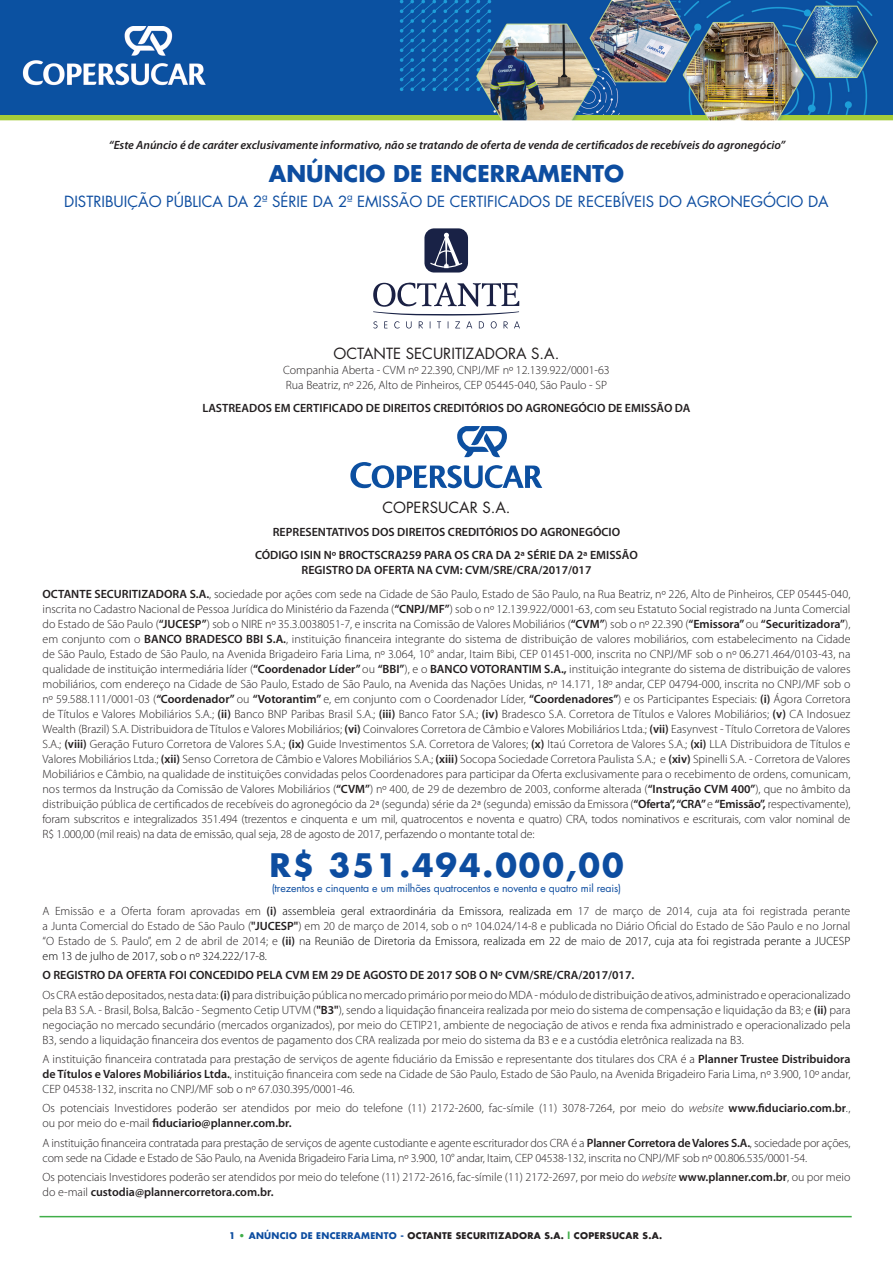
<style>
.page{position:relative;width:893px;height:1263px;background:#fff}
.page>*{position:absolute;margin:0;border:0;box-sizing:border-box;transform-origin:0 0}
.t1{font:700 31.5px "Futura";letter-spacing:.06em;color:#0d4da0}
.t2{font:700 22.5px "Futura";color:#0d4da0}
.t3{font:15px "Futura";color:#0d4da0}
.t4{font:15px "Futura";color:#231f20}
.List_Paragraph{font:300 12px/15px "Myriad Pro";color:#231f20;text-align:justify}
.t5{font:600 12px "Myriad Pro";color:#231f20}
.Body_Text_2{font:italic 600 12px "Myriad Pro";color:#231f20}
.t6{font:10.5px "Futura";letter-spacing:-.01em;color:#0d4da0}
.Título_t{font:700 9px "Futura";letter-spacing:.03em;color:#231f20}
.s1{font-weight:600}
.s2{color:#000}
.s3{font-style:italic}
.s4{color:#0d4da0}
.s5{color:#40ae49}
</style>
<div class="page">
<img style="left:0;top:0;width:892px;height:1218px">
<hr style="left:40px;top:1216px;width:812px;height:1px;background:#40ae49">
<div style="left:424px;top:228px;width:44px;height:44px;background:#192246;border-radius:10px"></div>
<svg style="left:430px;top:233px;width:33px;height:35px"></svg>
<svg style="left:373px;top:282px;width:147px;height:46px"></svg>
<svg style="left:350px;top:426px;width:192px;height:62px"></svg>
<p class="Body_Text_2" style="left:109px;top:139px;width:678px">“Este Anúncio é de caráter exclusivamente informativo, não se tratando de oferta de venda de certificados de recebíveis do agronegócio”</p>
<p class="t2" style="left:269px;top:157px;width:357px">ANÚNCIO DE ENCERRAMENTO</p>
<p class="t3" style="left:64px;top:192px;width:766px">DISTRIBUIÇÃO PÚBLICA DA 2ª SÉRIE DA 2ª EMISSÃO DE CERTIFICADOS DE RECEBÍVEIS DO AGRONEGÓCIO DA</p>
<p class="t4" style="left:334px;top:343px;width:227px">OCTANTE SECURITIZADORA S.A.</p>
<p class="List_Paragraph" style="left:283px;top:362px;width:328px">Companhia Aberta - CVM nº 22.390, CNPJ/MF nº 12.139.922/0001-63</p>
<p class="List_Paragraph" style="left:286px;top:377px;width:323px">Rua Beatriz, nº 226, Alto de Pinheiros, CEP 05445-040, São Paulo - SP</p>
<p class="t5" style="left:202px;top:401px;width:490px">LASTREADOS EM CERTIFICADO DE DIREITOS CREDITÓRIOS DO AGRONEGÓCIO DE EMISSÃO DA</p>
<p class="t4" style="left:382px;top:497px;width:130px">COPERSUCAR S.A.</p>
<p class="t5" style="left:273px;top:526px;width:349px">REPRESENTATIVOS DOS DIREITOS CREDITÓRIOS DO AGRONEGÓCIO</p>
<p class="t5" style="left:255px;top:549px;width:384px">CÓDIGO ISIN Nº BROCTSCRA259 PARA OS CRA DA 2ª SÉRIE DA 2ª EMISSÃO</p>
<p class="t5" style="left:301px;top:564px;width:291px">REGISTRO DA OFERTA NA CVM: CVM/SRE/CRA/2017/017</p>
<p class="List_Paragraph" style="left:43px;top:586px;width:809px"><span class="s1">OCTANTE SECURITIZADORA S.A.</span>, sociedade por ações com sede na Cidade de São Paulo, Estado de São Paulo, na Rua Beatriz, nº 226, Alto de Pinheiros, CEP 05445-040, inscrita no Cadastro Nacional de Pessoa Jurídica do Ministério da Fazenda (<span class="s1">“CNPJ/MF”</span>) sob o nº 12.139.922/0001-63, com seu Estatuto Social registrado na Junta Comercial do Estado de São Paulo (<span class="s1">“JUCESP”</span>) sob o NIRE nº 35.3.0038051-7, e inscrita na Comissão de Valores Mobiliários (<span class="s1">“CVM”</span>) sob o nº 22.390 (<span class="s1">“Emissora”</span> ou <span class="s1">“Securitizadora”</span>), em conjunto com o <span class="s1">BANCO BRADESCO BBI S.A.</span>, instituição financeira integrante do sistema de distribuição de valores mobiliários, com estabelecimento na Cidade de São Paulo, Estado de São Paulo, na Avenida Brigadeiro Faria Lima, nº 3.064, 10° andar, Itaim Bibi, CEP 01451-000, inscrita no CNPJ/MF sob o nº 06.271.464/0103-43, na qualidade de instituição intermediária líder (<span class="s1">“Coordenador Líder”</span> ou <span class="s1">“BBI”</span>), e o <span class="s1">BANCO VOTORANTIM S.A.,</span> instituição integrante do sistema de distribuição de valores mobiliários, com endereço na Cidade de São Paulo, Estado de São Paulo, na Avenida das Nações Unidas, nº 14.171, 18º andar, CEP 04794-000, inscrita no CNPJ/MF sob o nº 59.588.111/0001-03 (<span class="s1">“Coordenador”</span> ou <span class="s1">“Votorantim”</span> e, em conjunto com o Coordenador Líder, <span class="s1">“Coordenadores”</span>) e os Participantes Especiais: <span class="s1">(i)</span> Ágora Corretora de Títulos e Valores Mobiliários S.A.; <span class="s1">(ii)</span> Banco BNP Paribas Brasil S.A.; <span class="s1">(iii)</span> Banco Fator S.A.; <span class="s1">(iv)</span> Bradesco S.A. Corretora de Títulos e Valores Mobiliários; <span class="s1">(v)</span> CA Indosuez Wealth (Brazil) S.A. Distribuidora de Títulos e Valores Mobiliários; <span class="s1">(vi)</span> Coinvalores Corretora de Câmbio e Valores Mobiliários Ltda.; <span class="s1">(vii)</span> Easynvest - Título Corretora de Valores S.A.; <span class="s1">(viii)</span> Geração Futuro Corretora de Valores S.A.; <span class="s1">(ix)</span> Guide Investimentos S.A. Corretora de Valores; <span class="s1">(x)</span> Itaú Corretora de Valores S.A.; <span class="s1">(xi)</span> LLA Distribuidora de Títulos e Valores Mobiliários Ltda.; <span class="s1">(xii)</span> Senso Corretora de Câmbio e Valores Mobiliários S.A.; <span class="s1">(xiii)</span> Socopa Sociedade Corretora Paulista S.A.; e <span class="s1">(xiv)</span> Spinelli S.A. - Corretora de Valores Mobiliários e Câmbio, na qualidade de instituições convidadas pelos Coordenadores para participar da Oferta exclusivamente para o recebimento de ordens, comunicam, nos termos da Instrução da Comissão de Valores Mobiliários (<span class="s1">“CVM”</span>) nº 400, de 29 de dezembro de 2003, conforme alterada (<span class="s1">“Instrução CVM 400”</span>), que no âmbito da distribuição pública de certificados de recebíveis do agronegócio da 2ª (segunda) série da 2ª (segunda) emissão da Emissora (<span class="s1">“Oferta”, “CRA”</span> e <span class="s1">“Emissão”,</span> respectivamente), foram subscritos e integralizados 351.494 (trezentos e cinquenta e um mil, quatrocentos e noventa e quatro) CRA, todos nominativos e escriturais, com valor nominal de R$ 1.000,00 (mil reais) na data de emissão, qual seja, 28 de agosto de 2017, perfazendo o montante total de:</p>
<p class="t1" style="left:269px;top:843px;width:356px">R$ 351.494.000,00</p>
<p class="t6" style="left:272px;top:881px;width:351px">(trezentos e cinquenta e um milhões quatrocentos e noventa e quatro mil reais)</p>
<p class="List_Paragraph" style="left:43px;top:904px;width:809px">A Emissão e a Oferta foram aprovadas em <span class="s1">(i)</span> <span class="s2">assembleia geral extraordinária da Emissora, realizada em</span> 17 de março de 2014, cuja ata foi registrada perante a Junta Comercial do Estado de São Paulo (<span class="s1">"JUCESP"</span>) em 20 de março de 2014, sob o nº 104.024/14-8 e publicada no Diário Oficial do Estado de São Paulo e no Jornal “O Estado de S. Paulo”, em 2 de abril de 2014; e <span class="s1">(ii)</span> n<span class="s2">a Reunião de Diretoria da Emissora, realizada em 22 de</span> maio <span class="s2">de 2017, cuja ata foi registrada perante a JUCESP em 13 de julho de 2017, sob o nº 324.222/17-8.</span></p>
<p class="t5" style="left:43px;top:969px;width:593px">O REGISTRO DA OFERTA FOI CONCEDIDO PELA CVM EM 29 DE AGOSTO DE 2017 SOB O Nº CVM/SRE/CRA/2017/017.</p>
<p class="List_Paragraph" style="left:43px;top:987px;width:809px">Os CRA estão depositados, nesta data: <span class="s1">(i)</span> para distribuição pública no mercado primário por meio do MDA - módulo de distribuição de ativos, administrado e operacionalizado pela B3 S.A. - Brasil, Bolsa, Balcão - Segmento Cetip UTVM (<span class="s1">"B3"</span>), sendo a liquidação financeira realizada por meio do sistema de compensação e liquidação da B3; e <span class="s1">(ii)</span> para negociação no mercado secundário (mercados organizados), por meio do CETIP21, ambiente de negociação de ativos e renda fixa administrado e operacionalizado pela B3, sendo a liquidação financeira dos eventos de pagamento dos CRA realizada por meio do sistema da B3 e e a custódia eletrônica realizada na B3.</p>
<p class="List_Paragraph" style="left:43px;top:1052px;width:809px">A instituição financeira contratada para prestação de serviços de agente fiduciário da Emissão e representante dos titulares dos CRA é a <span class="s1">Planner Trustee Distribuidora de Títulos e Valores Mobiliários Ltda.</span>, instituição financeira com sede na Cidade de São Paulo, Estado de São Paulo, na Avenida Brigadeiro Faria Lima, nº 3.900, 10º andar, CEP 04538-132, inscrita no CNPJ/MF sob o nº 67.030.395/0001-46.</p>
<p class="List_Paragraph" style="left:43px;top:1101px;width:809px">Os potenciais Investidores poderão ser atendidos por meio do telefone (11) 2172-2600, fac-símile (11) 3078-7264, por meio do <span class="s3">website</span> <span class="s1">www.fiduciario.com.br</span><span class="s3">.</span>, ou por meio do e-mail <span class="s1">fiduciario@planner.com.br.</span></p>
<p class="List_Paragraph" style="left:43px;top:1135px;width:809px">A instituição financeira contratada para prestação de serviços de agente custodiante e agente escriturador dos CRA é a <span class="s1">Planner Corretora de Valores S.A.</span>, sociedade por ações, com sede na Cidade e Estado de São Paulo, na Avenida Brigadeiro Faria Lima, nº 3.900, 10° andar, Itaim, CEP 04538-132, inscrita no CNPJ/MF sob nº 00.806.535/0001-54.</p>
<p class="List_Paragraph" style="left:43px;top:1169px;width:809px">Os potenciais Investidores poderão ser atendidos por meio do telefone (11) 2172-2616, fac-símile (11) 2172-2697, por meio do <span class="s3">website</span> <span class="s1">www.planner.com.br</span>, ou por meio do e-mail <span class="s1">custodia@plannercorretora.com.br.</span></p>
<p class="Título_t" style="left:229px;top:1229px;width:434px"><span class="s4">1</span> <span class="s5">•</span> <span class="s4">ANÚNCIO DE ENCERRAMENTO -</span> OCTANTE SECURITIZADORA S.A. <span class="s5">l</span> COPERSUCAR S.A.</p>
</div>
